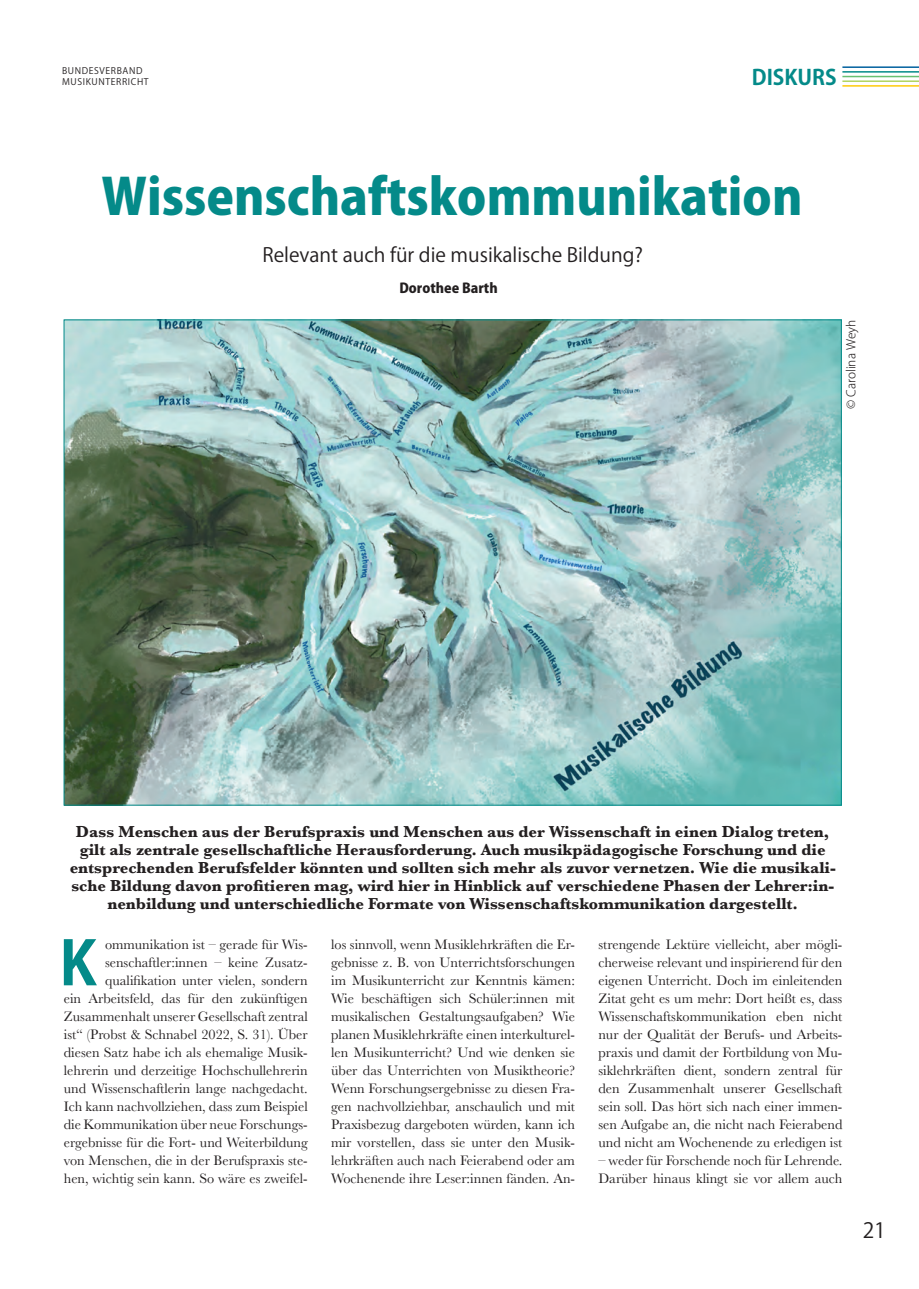
<style>
.page{position:relative;width:919px;height:1289px;background:#fff}
.page>*{position:absolute;margin:0;border:0;box-sizing:border-box;transform-origin:0 0}
.t1{font:700 60px "Koz Go Pro";color:#048a89}
.t2{font:800 49.5px "Koz Go Pr 6 N";color:#048a89}
.t3{font:700 21px "Koz Go Pro";color:#048a89}
.t4{font:21px "Koz Go Pro";color:#231f20}
.t5{font:19.5px "Koz Go Pr 6 N";color:#231f20}
.t6{font:700 16.5px/18px "Baskerville";color:#231f20;text-align:center}
.t7{font:14.25px/18px "Baskerville";color:#231f20;text-align:justify}
.t8{font:800 13.5px "Koz Go Pro";color:#231f20}
.t9{font:300 12px "Koz Go Pro";color:#231f20}
.t10{font:9px/10.8px "Koz Go Pro";letter-spacing:.07em;color:#231f20}
</style>
<div class="page">
<hr style="left:842px;top:85px;width:76px;height:2px;background:#feca0a">
<hr style="left:842px;top:80px;width:76px;height:2px;background:#b0d360">
<hr style="left:842px;top:76px;width:76px;height:1px;background:#69c071">
<hr style="left:842px;top:71px;width:76px;height:2px;background:#048a89">
<hr style="left:842px;top:66px;width:76px;height:2px;background:#00609e">
<img style="left:66px;top:321px;width:773px;height:482px">
<p class="t10" style="left:62px;top:65px;width:88px">BUNDESVERBAND<br>MUSIKUNTERRICHT</p>
<h3 class="t3" style="left:751px;top:64px;width:86px">DISKURS</h3>
<h2 class="t2" style="left:101px;top:169px;width:702px">Wissenschaftskommunikation</h2>
<h3 class="t5" style="left:262px;top:244px;width:382px">Relevant auch für die musikalische Bildung?</h3>
<p class="t8" style="left:399px;top:279px;width:100px">Dorothee Barth</p>
<p class="t9" style="left:843px;top:409px;width:91px;rotate:-90deg">© Carolina Weyh</p>
<p class="t6" style="left:70px;top:822px;width:767px">Dass Menschen aus der Berufspraxis und Menschen aus der Wissenschaft in einen Dialog treten, gilt als zentrale gesellschaftliche Herausforderung. Auch musikpädagogische Forschung und die entsprechenden Berufsfelder könnten und sollten sich mehr als zuvor vernetzen. Wie die musikali&shy;sche Bildung davon profitieren mag, wird hier in Hinblick auf verschiedene Phasen der Lehrer:in&shy;nenbildung und unterschiedliche Formate von Wissenschaftskommunikation dargestellt.</p>
<p class="t7" style="left:64px;top:935px;width:245px;text-align:right">ommunikation ist – gerade für Wis&shy;senschaftler:innen – keine Zusatz&shy;qualifikation unter vielen, sondern<br>ein Arbeitsfeld, das für den zukünftigen Zusammenhalt unserer Gesellschaft zentral ist“ (Probst &amp; Schnabel 2022, S. 31). Über diesen Satz habe ich als ehemalige Musik&shy;lehrerin und derzeitige Hochschullehrerin und Wissenschaftlerin lange nachgedacht.<br>Ich kann nachvollziehen, dass zum Beispiel die Kommunikation über neue Forschungs&shy;ergebnisse für die Fort- und Weiterbildung von Menschen, die in der Berufspraxis ste&shy;hen, wichtig sein kann. So wäre es zweifel-</p>
<h1 class="t1" style="left:59px;top:924px;width:39px">K</h1>
<p class="t7" style="left:331px;top:935px;width:245px">los sinnvoll, wenn Musiklehrkräften die Er&shy;gebnisse z. B. von Unterrichtsforschungen im Musikunterricht zur Kenntnis kämen:<br>Wie beschäftigen sich Schüler:innen mit musikalischen Gestaltungsaufgaben? Wie planen Musiklehrkräfte einen interkulturel&shy;len Musikunterricht? Und wie denken sie über das Unterrichten von Musiktheorie?<br>Wenn Forschungsergebnisse zu diesen Fra&shy;gen nachvollziehbar, anschaulich und mit Praxisbezug dargeboten würden, kann ich mir vorstellen, dass sie unter den Musik&shy;lehrkräften auch nach Feierabend oder am Wochenende ihre Leser:innen fänden. An-</p>
<p class="t7" style="left:598px;top:935px;width:245px">strengende Lektüre vielleicht, aber mögli&shy;cherweise relevant und inspirierend für den eigenen Unterricht. Doch im einleitenden Zitat geht es um mehr: Dort heißt es, dass Wissenschaftskommunikation eben nicht nur der Qualität der Berufs- und Arbeits&shy;praxis und damit der Fortbildung von Mu&shy;siklehrkräften dient, sondern zentral für den Zusammenhalt unserer Gesellschaft sein soll. Das hört sich nach einer immen&shy;sen Aufgabe an, die nicht nach Feierabend und nicht am Wochenende zu erledigen ist</p>
<p class="t7" style="left:598px;top:1151px;width:245px">– weder für Forschende noch für Lehrende.<br>Darüber hinaus klingt sie vor allem auch</p>
<h3 class="t4" style="left:862px;top:1216px;width:25px">21</h3>
</div>
